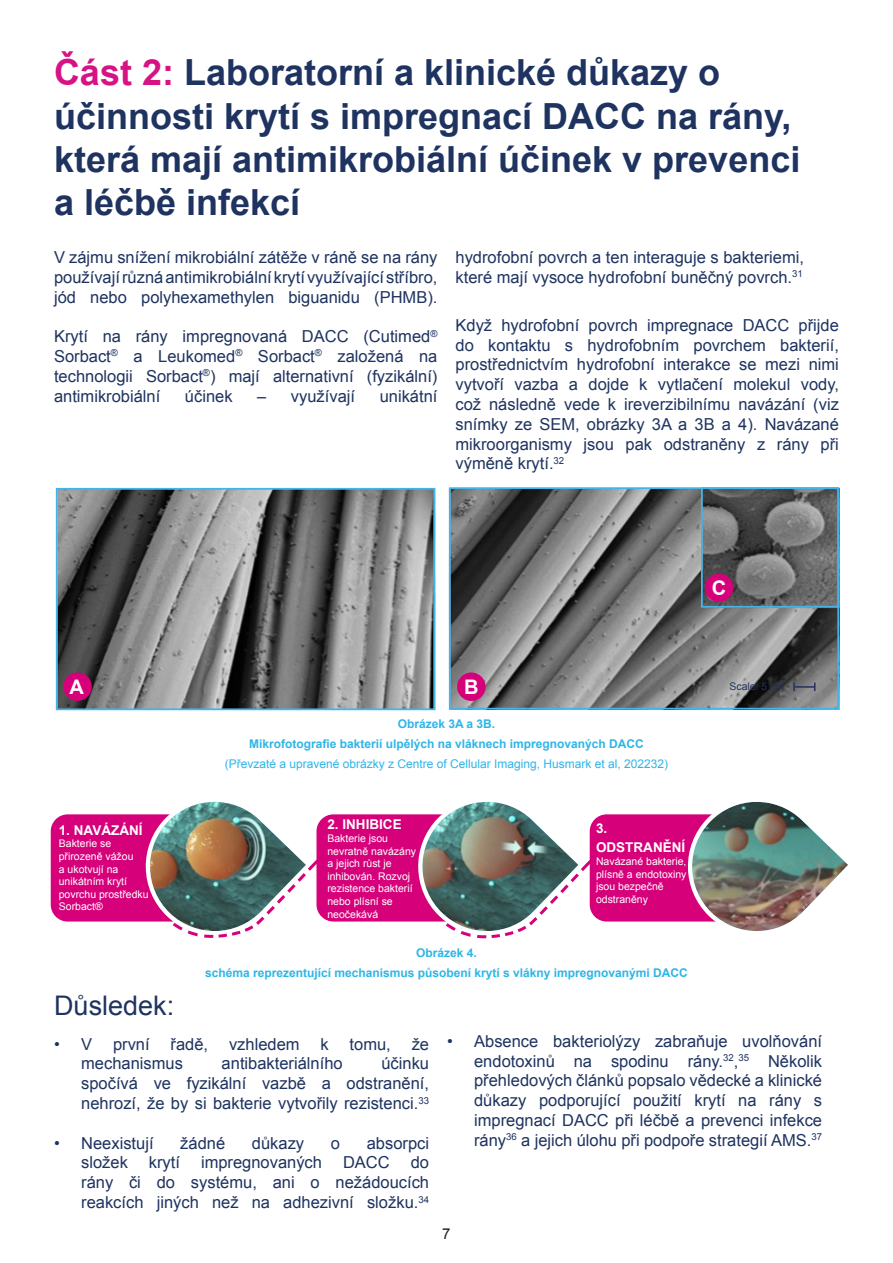
<style>
.page{position:relative;width:893px;height:1263px;background:#fff}
.page>*{position:absolute;margin:0;border:0;box-sizing:border-box;transform-origin:0 0}
.t1{font:700 36px/43.2px "Arial";color:#1e3360}
.t2{font:27px "Arial";color:#1e3360}
.t3{font:700 20.1px "Arial";color:#fff}
.t4{font:16.5px/19.8px "Arial";color:#1e3360;text-align:justify}
.t5{font:15px "Arial";color:#231f20}
.t6{font:700 13.5px/19.8px "Arial";color:#fff}
.t7{font:700 12px "Arial";color:#2eb5e7}
.t8{font:12px "Arial";color:#2eb5e7}
.t9{font:10.5px/12.6px "Arial";color:#fff}
.t10{font:10.5px "Arial";color:#25305c}
.s1{color:#d61285}
</style>
<div class="page">
<div style="left:51px;top:814px;width:152px;height:107px;background:#d6007a;border-radius:17px"></div>
<img style="left:59px;top:488px;width:777px;height:221px">
<div style="left:63px;top:672px;width:29px;height:29px;background:#d6007a;border-radius:50%"></div>
<div style="left:457px;top:672px;width:29px;height:29px;background:#d6007a;border-radius:50%"></div>
<div style="left:56px;top:488px;width:379px;height:222px;border:2px solid #44b4e7"></div>
<div style="left:449px;top:487px;width:390px;height:222px;border:2px solid #44b4e7"></div>
<div style="left:701px;top:487px;width:138px;height:121px;border:2px solid #44b4e7"></div>
<div style="left:705px;top:574px;width:28px;height:28px;background:#d6007a;border-radius:50%"></div>
<svg style="left:793px;top:682px;width:22px;height:9px"></svg>
<div style="left:316px;top:814px;width:153px;height:107px;background:#d6007a;border-radius:17px"></div>
<div style="left:590px;top:814px;width:152px;height:107px;background:#d6007a;border-radius:17px"></div>
<img style="left:683px;top:801px;width:165px;height:130px">
<img style="left:141px;top:801px;width:181px;height:137px">
<img style="left:413px;top:801px;width:182px;height:138px">
<p class="t1" style="left:54px;top:52px;width:748px"><span class="s1">Část 2:</span> Laboratorní a klinické důkazy o účinnosti krytí s impregnací DACC na rány, která mají antimikrobiální účinek v prevenci a léčbě infekcí</p>
<p class="t4" style="left:54px;top:247px;width:385px">V zájmu snížení mikrobiální zátěže v ráně se na rány používají různá antimikrobiální krytí využívající stříbro, jód nebo polyhexamethylen biguanidu (PHMB).</p>
<p class="t4" style="left:54px;top:327px;width:385px">Krytí na rány impregnovaná DACC (Cutimed<sup>® </sup>Sorbact<sup>®</sup> a Leukomed<sup>®</sup> Sorbact<sup>®</sup> založená na technologii Sorbact<sup>®</sup>) mají alternativní (fyzikální) antimikrobiální</p>
<p class="t4" style="left:455px;top:247px;width:350px">hydrofobní povrch a ten interaguje s bakteriemi, které mají vysoce hydrofobní buněčný povrch.<sup>31</sup></p>
<p class="t4" style="left:455px;top:315px;width:385px">Když hydrofobní povrch impregnace DACC přijde do kontaktu s hydrofobním povrchem bakterií, prostřednictvím hydrofobní interakce se mezi nimi vytvoří vazba a dojde k vytlačení molekul vody, což následně vede k ireverzibilnímu navázání (viz snímky ze SEM, obrázky 3A a 3B a 4). Navázané mikroorganismy jsou pak odstraněny z rány při výměně krytí.<sup>32</sup></p>
<p class="t4" style="left:185px;top:386px;width:49px">účinek</p>
<p class="t4" style="left:257px;top:386px;width:99px">– využívají</p>
<p class="t4" style="left:380px;top:386px;width:59px">unikátní</p>
<p class="t3" style="left:712px;top:574px;width:16px">C</p>
<p class="t3" style="left:69px;top:673px;width:16px">A</p>
<p class="t3" style="left:464px;top:673px;width:16px">B</p>
<p class="t6" style="left:59px;top:820px;width:85px">1. NAVÁZÁNÍ</p>
<p class="t9" style="left:59px;top:837px;width:91px">Bakterie se přirozeně vážou<br>a ukotvují na unikátním krytí povrchu prostředku<br>Sorbact®</p>
<p class="t7" style="left:398px;top:716px;width:99px">Obrázek 3A a 3B.</p>
<p class="t7" style="left:249px;top:736px;width:396px">Mikrofotografie bakterií ulpělých na vláknech impregnovaných DACC</p>
<p class="t8" style="left:225px;top:756px;width:445px">(Převzaté a upravené obrázky z Centre of Cellular Imaging, Husmark et al, 202232)</p>
<p class="t6" style="left:327px;top:815px;width:76px">2. INHIBICE</p>
<p class="t9" style="left:327px;top:832px;width:90px">Bakterie jsou nevratně navázány a jejich růst je inhibován. Rozvoj rezistence bakterií nebo plísní se neočekává</p>
<p class="t6" style="left:596px;top:818px;width:91px">3.<br>ODSTRANĚNÍ</p>
<p class="t9" style="left:596px;top:855px;width:92px">Navázané bakterie, plísně a endotoxiny jsou bezpečně odstraněny</p>
<p class="t7" style="left:416px;top:945px;width:62px">Obrázek 4.</p>
<p class="t7" style="left:205px;top:965px;width:484px">schéma reprezentující mechanismus působení krytí s vlákny impregnovanými DACC</p>
<p class="t10" style="left:729px;top:680px;width:56px">Scale: 5 cm</p>
<p class="t2" style="left:54px;top:988px;width:122px">Důsledek:</p>
<p class="t4" style="left:54px;top:1034px;width:40px">• V</p>
<p class="t4" style="left:113px;top:1034px;width:38px">první</p>
<p class="t4" style="left:171px;top:1034px;width:39px">řadě,</p>
<p class="t4" style="left:229px;top:1034px;width:72px">vzhledem</p>
<p class="t4" style="left:320px;top:1034px;width:10px">k</p>
<p class="t4" style="left:350px;top:1034px;width:43px">tomu,</p>
<p class="t4" style="left:412px;top:1034px;width:19px">že</p>
<p class="t4" style="left:81px;top:1054px;width:103px">mechanismus</p>
<p class="t4" style="left:222px;top:1054px;width:123px">antibakteriálního</p>
<p class="t4" style="left:81px;top:1054px;width:349px;text-indent:300px">účinku spočívá ve fyzikální vazbě a odstranění, nehrozí, že by si bakterie vytvořily rezistenci.<sup>33</sup></p>
<p class="t4" style="left:54px;top:1133px;width:101px">• Neexistují</p>
<p class="t4" style="left:180px;top:1133px;width:46px">žádné</p>
<p class="t4" style="left:252px;top:1133px;width:54px">důkazy</p>
<p class="t4" style="left:331px;top:1133px;width:11px">o</p>
<p class="t4" style="left:367px;top:1133px;width:64px">absorpci</p>
<p class="t4" style="left:81px;top:1153px;width:48px">složek</p>
<p class="t4" style="left:149px;top:1153px;width:33px">krytí</p>
<p class="t4" style="left:201px;top:1153px;width:123px">impregnovaných</p>
<p class="t4" style="left:343px;top:1153px;width:48px">DACC</p>
<p class="t4" style="left:81px;top:1153px;width:349px;text-indent:330px">do rány či do systému, ani o nežádoucích reakcích jiných než na adhezivní složku.<sup>34</sup></p>
<p class="t4" style="left:474px;top:1031px;width:349px;text-indent:-27px">• Absence bakteriolýzy zabraňuje uvolňování endotoxinů na spodinu rány.<sup>32</sup>,<sup>35</sup> Několik přehledových článků popsalo vědecké a klinické důkazy podporující použití krytí na rány s impregnací DACC při léčbě a prevenci infekce rány<sup>36</sup> a jejich úlohu při podpoře strategií AMS.<sup>37</sup></p>
<p class="t5" style="left:442px;top:1223px;width:10px">7</p>
</div>
